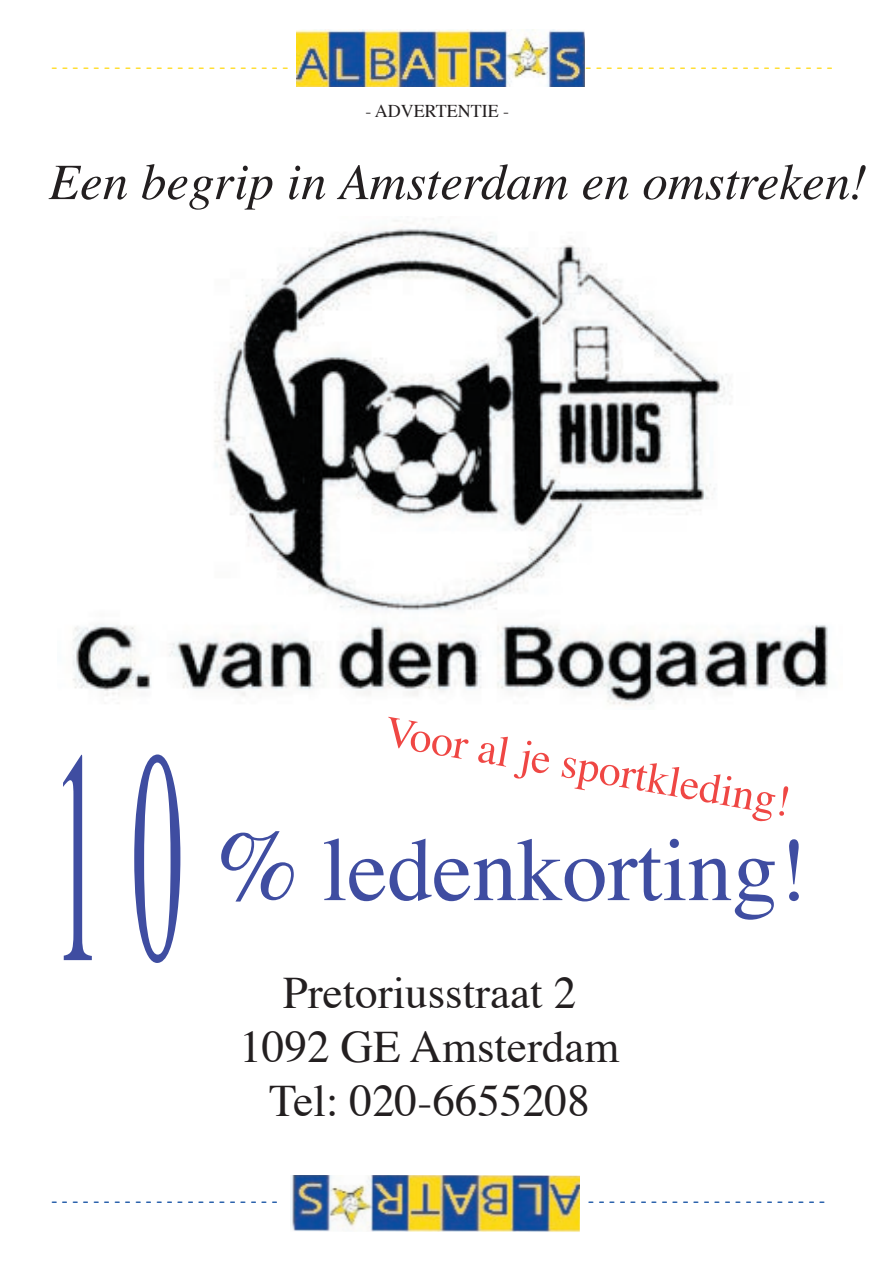
<style>
.page{position:relative;width:893px;height:1263px;background:#fff}
.page>*{position:absolute;margin:0;border:0;box-sizing:border-box;transform-origin:0 0}
.t1{font:306px "Times";color:#3f4da1;scale:.33 1}
.t2{font:90px "Times";color:#3f4da1}
.t3{font:italic 51px "Times";color:#231f20}
.t4{font:45px/54px "Times";color:#231f20;text-align:center}
.t5{font:43.5px "Times";color:#ef4744}
.t6{font:18px "Times";color:#ffda19}
.t7{font:18px "Times";color:#0f4da1}
.t8{font:18px "Times";color:#231f20}
.s1{font-size:102px}
</style>
<div class="page">
<img style="left:290px;top:1175px;width:290px;height:57px">
<img style="left:297px;top:30px;width:288px;height:56px">
<img style="left:73px;top:219px;width:755px;height:487px">
<p class="t6" style="left:52px;top:55px;width:238px">- - - - - - - - - - - - - - - - - - - - - - -</p>
<p class="t6" style="left:585px;top:55px;width:249px">- - - - - - - - - - - - - - - - - - - - - - - -</p>
<p class="t8" style="left:365px;top:100px;width:145px">- ADVERTENTIE -</p>
<h3 class="t3" style="left:49px;top:150px;width:820px">Een begrip in Amsterdam en omstreken!</h3>
<h1 class="t1" style="left:52px;top:664px;width:403px">1 0</h1>
<h3 class="t5" style="left:390px;top:703px;width:413px;rotate:10deg">Voor al je sportkleding!</h3>
<h2 class="t2" style="left:215px;top:813px;width:594px"><span class="s1">%</span> ledenkorting!</h2>
<h3 class="t4" style="left:240px;top:969px;width:381px">Pretoriusstraat 2<br>1092 GE Amsterdam<br>Tel: 020-6655208</h3>
<p class="t7" style="left:51px;top:1189px;width:228px">- - - - - - - - - - - - - - - - - - - - - -</p>
<p class="t7" style="left:588px;top:1189px;width:238px">- - - - - - - - - - - - - - - - - - - - - - -</p>
</div>
